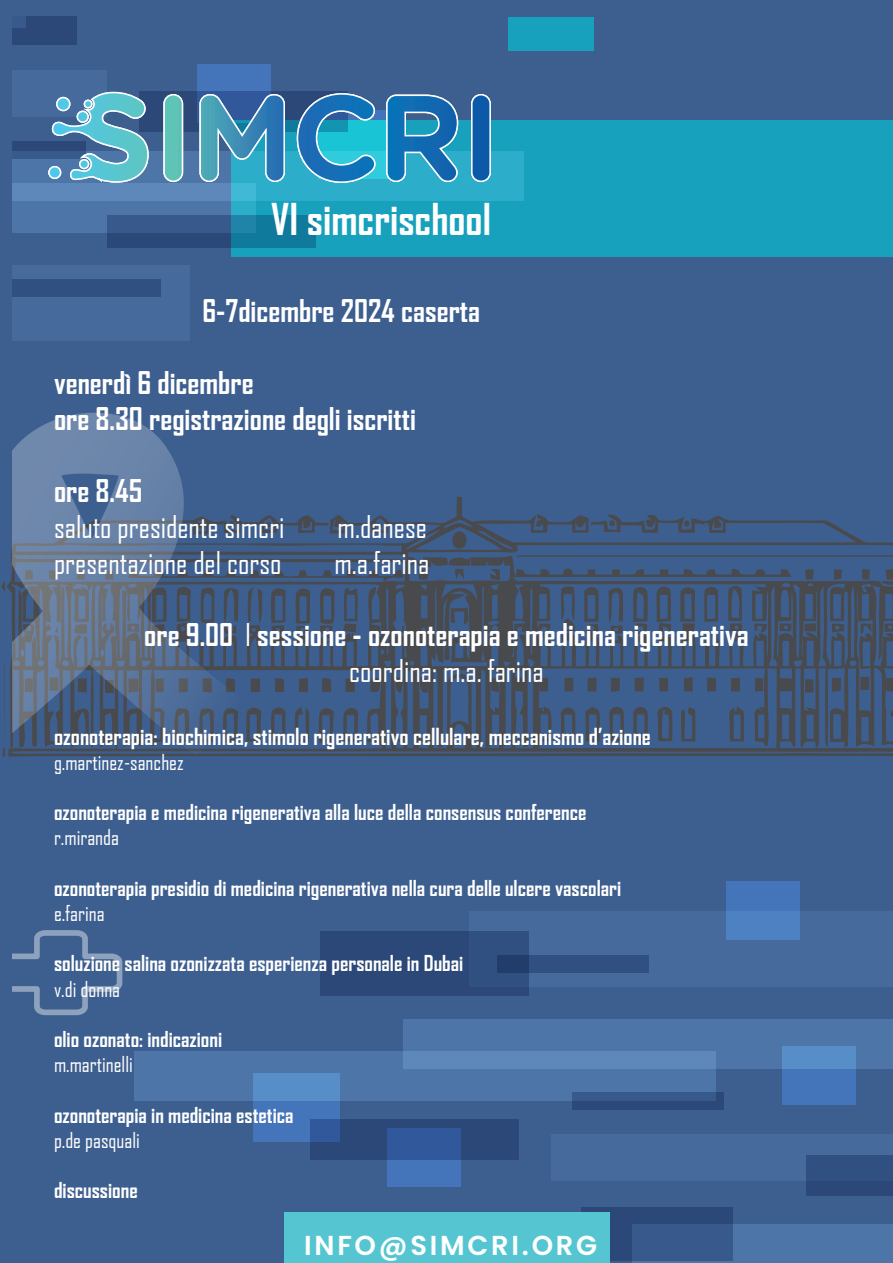
<style>
.page{position:relative;width:893px;height:1263px;background:#fff}
.page>*{position:absolute;margin:0;border:0;box-sizing:border-box;transform-origin:0 0}
.t1{font:700 42px "Agency FB";color:#fff}
.t2{font:700 30px "Agency FB";color:#fff}
.t3{font:30px "Agency FB";color:#fff}
.t4{font:600 27.45px "Poppins";letter-spacing:.1em;color:#fff}
.t5{font:700 22.5px "Agency FB";color:#fff}
.t6{font:700 21px "Agency FB";color:#fff}
.t7{font:21px "Agency FB";color:#fff}
.s1{font-weight:400}
</style>
<div class="page">
<div style="left:6px;top:0;width:887px;height:1263px;background:#3d5f90"></div>
<svg style="left:7px;top:496px;width:886px;height:260px"></svg>
<svg style="left:602px;top:519px;width:15px;height:9px"></svg>
<svg style="left:677px;top:518px;width:14px;height:11px"></svg>
<svg style="left:259px;top:521px;width:13px;height:7px"></svg>
<svg style="left:369px;top:523px;width:14px;height:7px"></svg>
<svg style="left:445px;top:528px;width:24px;height:22px"></svg>
<svg style="left:410px;top:556px;width:60px;height:24px"></svg>
<svg style="left:484px;top:569px;width:16px;height:11px"></svg>
<svg style="left:799px;top:569px;width:15px;height:11px"></svg>
<svg style="left:828px;top:569px;width:14px;height:11px"></svg>
<svg style="left:856px;top:569px;width:14px;height:11px"></svg>
<svg style="left:880px;top:569px;width:13px;height:11px"></svg>
<svg style="left:445px;top:607px;width:26px;height:17px"></svg>
<svg style="left:748px;top:624px;width:19px;height:9px"></svg>
<svg style="left:774px;top:623px;width:17px;height:8px"></svg>
<svg style="left:799px;top:623px;width:17px;height:8px"></svg>
<svg style="left:826px;top:624px;width:18px;height:9px"></svg>
<svg style="left:855px;top:624px;width:17px;height:10px"></svg>
<svg style="left:879px;top:623px;width:14px;height:9px"></svg>
<svg style="left:245px;top:585px;width:114px;height:49px"></svg>
<svg style="left:555px;top:584px;width:187px;height:51px"></svg>
<div style="left:251px;top:678px;width:9px;height:14px;background:#494a4d"></div>
<svg style="left:269px;top:678px;width:15px;height:14px"></svg>
<svg style="left:293px;top:678px;width:15px;height:14px"></svg>
<svg style="left:316px;top:678px;width:15px;height:14px"></svg>
<div style="left:345px;top:678px;width:10px;height:14px;background:#494a4d"></div>
<svg style="left:365px;top:677px;width:16px;height:15px"></svg>
<svg style="left:559px;top:678px;width:14px;height:13px"></svg>
<svg style="left:582px;top:677px;width:15px;height:15px"></svg>
<svg style="left:605px;top:678px;width:15px;height:14px"></svg>
<svg style="left:629px;top:677px;width:15px;height:15px"></svg>
<div style="left:659px;top:678px;width:9px;height:13px;background:#494a4d"></div>
<svg style="left:678px;top:677px;width:15px;height:15px"></svg>
<svg style="left:701px;top:677px;width:15px;height:15px"></svg>
<svg style="left:725px;top:678px;width:15px;height:14px"></svg>
<svg style="left:826px;top:678px;width:15px;height:14px"></svg>
<div style="left:860px;top:677px;width:9px;height:13px;background:#494a4d"></div>
<svg style="left:486px;top:674px;width:13px;height:18px"></svg>
<svg style="left:534px;top:678px;width:14px;height:13px"></svg>
<svg style="left:749px;top:678px;width:14px;height:13px"></svg>
<div style="left:805px;top:679px;width:9px;height:13px;background:#494a4d"></div>
<div style="left:886px;top:678px;width:7px;height:13px;background:#494a4d"></div>
<svg style="left:245px;top:705px;width:113px;height:38px"></svg>
<svg style="left:555px;top:704px;width:141px;height:38px"></svg>
<svg style="left:724px;top:706px;width:20px;height:35px"></svg>
<div style="left:232px;top:121px;width:661px;height:136px;background:#17a1bc"></div>
<div style="left:134px;top:1051px;width:582px;height:50px;background:#4e75a7"></div>
<div style="left:403px;top:1019px;width:490px;height:49px;background:linear-gradient(to bottom,#4a70a2,#5b84b5)"></div>
<div style="left:632px;top:1224px;width:261px;height:39px;background:#4e75a7"></div>
<div style="left:469px;top:911px;width:424px;height:76px;background:#466a9c"></div>
<div style="left:551px;top:1134px;width:342px;height:47px;background:#466a9c"></div>
<div style="left:253px;top:1073px;width:87px;height:69px;background:linear-gradient(to bottom,#5a91ca,#3d6bb4)"></div>
<div style="left:782px;top:1047px;width:73px;height:58px;background:linear-gradient(to bottom,#5890c9,#3e6cb4)"></div>
<div style="left:727px;top:882px;width:73px;height:58px;background:#497abd"></div>
<div style="left:388px;top:1129px;width:73px;height:58px;background:#4474b9"></div>
<svg style="left:581px;top:1207px;width:152px;height:53px;background:#315182"></svg>
<div style="left:497px;top:955px;width:152px;height:18px;background:#315082"></div>
<div style="left:572px;top:1092px;width:152px;height:18px;background:linear-gradient(to right,#325182,#304f80)"></div>
<div style="left:320px;top:932px;width:209px;height:64px;background:#2b4878"></div>
<svg style="left:310px;top:1119px;width:209px;height:41px;background:#2c4d84"></svg>
<div style="left:806px;top:1155px;width:87px;height:41px;background:#315082"></div>
<svg style="left:12px;top:151px;width:512px;height:50px;background:#32a3c3"></svg>
<svg style="left:12px;top:183px;width:243px;height:50px;background:#5281b1"></svg>
<div style="left:12px;top:265px;width:178px;height:76px;background:#466a9c"></div>
<div style="left:12px;top:71px;width:95px;height:46px;background:#466a9c"></div>
<div style="left:198px;top:65px;width:73px;height:58px;background:#4474b9"></div>
<svg style="left:12px;top:17px;width:65px;height:28px;background:#2c4979"></svg>
<div style="left:12px;top:279px;width:149px;height:18px;background:#315082"></div>
<svg style="left:12px;top:141px;width:31px;height:18px"></svg>
<svg style="left:107px;top:215px;width:209px;height:33px"></svg>
<div style="left:140px;top:91px;width:208px;height:41px;background:#2b4878"></div>
<div style="left:284px;top:1212px;width:326px;height:51px;background:#55c6d1"></div>
<svg style="left:12px;top:930px;width:110px;height:85px"></svg>
<div style="left:509px;top:17px;width:85px;height:34px;background:#17a1bc"></div>
<svg style="left:12px;top:413px;width:233px;height:343px"></svg>
<svg style="left:157px;top:94px;width:27px;height:89px"></svg>
<svg style="left:193px;top:92px;width:266px;height:92px;background:#388fbb"></svg>
<svg style="left:465px;top:94px;width:27px;height:89px"></svg>
<svg style="left:43px;top:91px;width:106px;height:93px"></svg>
<p class="t1" style="left:271px;top:193px;width:222px">VI simcrischool</p>
<p class="t2" style="left:202px;top:292px;width:279px">6-7dicembre 2024 caserta</p>
<p class="t2" style="left:54px;top:364px;width:201px">venerdì 6 dicembre</p>
<p class="t2" style="left:54px;top:400px;width:363px">ore 8.30 registrazione degli iscritti</p>
<p class="t2" style="left:54px;top:472px;width:90px">ore 8.45</p>
<p class="t3" style="left:54px;top:508px;width:232px">saluto presidente simcri</p>
<p class="t3" style="left:338px;top:508px;width:91px">m.danese</p>
<p class="t3" style="left:54px;top:544px;width:229px">presentazione del corso</p>
<p class="t3" style="left:334px;top:544px;width:96px">m.a.farina</p>
<p class="t2" style="left:144px;top:616px;width:606px">ore 9.00 <span class="s1">I</span> sessione - ozonoterapia e medicina rigenerativa</p>
<p class="t3" style="left:349px;top:652px;width:196px">coordina: m.a. farina</p>
<p class="t5" style="left:54px;top:722px;width:598px">ozonoterapia: biochimica, stimolo rigenerativo cellulare, meccanismo d’azione</p>
<p class="t7" style="left:54px;top:749px;width:131px">g.martinez-sanchez</p>
<p class="t6" style="left:54px;top:799px;width:534px">ozonoterapia e medicina rigenerativa alla luce della consensus conference</p>
<p class="t7" style="left:54px;top:825px;width:66px">r.miranda</p>
<p class="t6" style="left:54px;top:875px;width:569px">ozonoterapia presidio di medicina rigenerativa nella cura delle ulcere vascolari</p>
<p class="t7" style="left:54px;top:900px;width:52px">e.farina</p>
<p class="t6" style="left:54px;top:950px;width:411px">soluzione salina ozonizzata esperienza personale in Dubai</p>
<p class="t7" style="left:54px;top:976px;width:68px">v.di donna</p>
<p class="t6" style="left:54px;top:1026px;width:170px">olio ozonato: indicazioni</p>
<p class="t7" style="left:54px;top:1051px;width:80px">m.martinelli</p>
<p class="t6" style="left:54px;top:1102px;width:241px">ozonoterapia in medicina estetica</p>
<p class="t7" style="left:54px;top:1127px;width:87px">p.de pasquali</p>
<p class="t6" style="left:54px;top:1177px;width:85px">discussione</p>
<h3 class="t4" style="left:299px;top:1229px;width:294px">INFO@SIMCRI.ORG</h3>
<p class="t4" style="left:304px;top:1229px;width:294px">INFO@SIMCRI.ORG</p>
</div>
